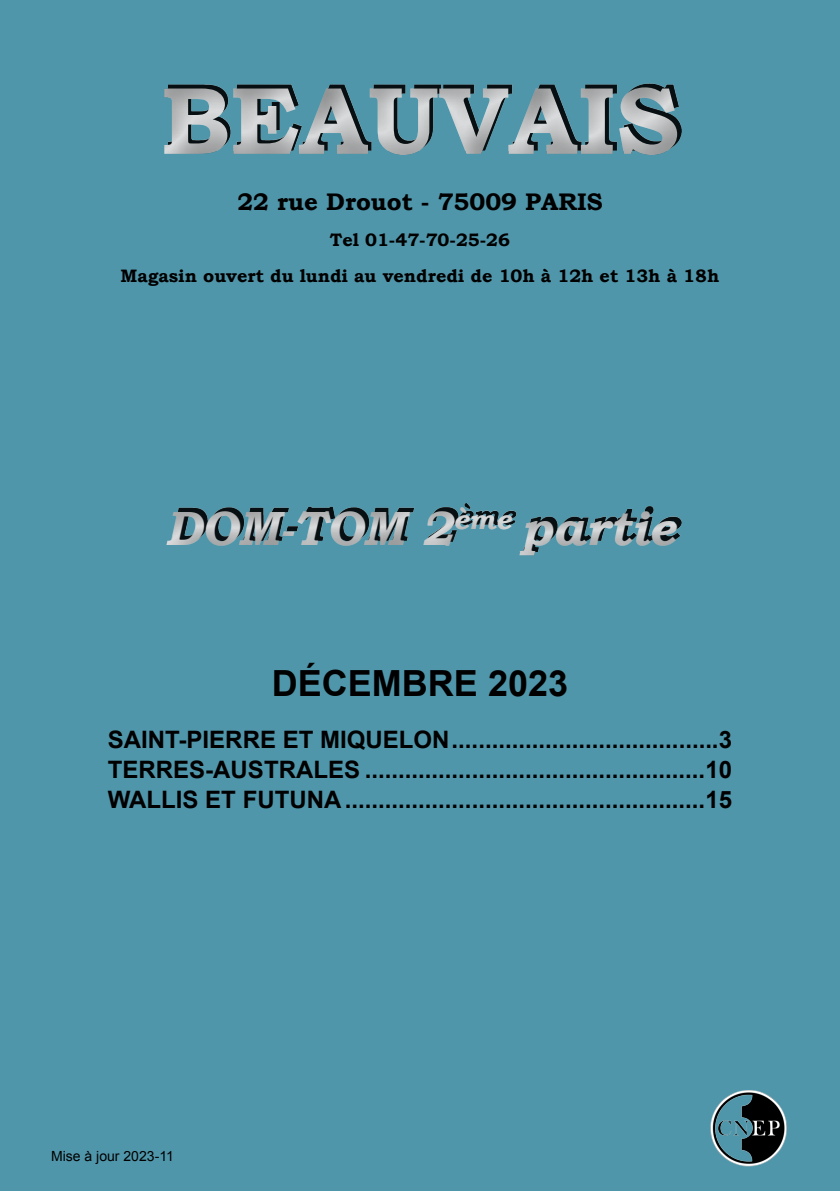
<style>
.page{position:relative;width:840px;height:1191px;background:#fff}
.page>*{position:absolute;margin:0;border:0;box-sizing:border-box;transform-origin:0 0}
.t1{font:700 96px "Bookman Old Style";color:#d9dadb}
.t2{font:italic 700 48px "Bookman Old Style";color:#d9dadb}
.t3{font:700 36px "Arial";color:#000}
.t4{font:700 24px/30px "Arial";color:#000;text-align:justify}
.t5{font:700 24px "Bookman Old Style";color:#000}
.t6{font:700 18px/36px "Bookman Old Style";color:#000;text-align:center}
.t7{font:14px "Arial";color:#000}
</style>
<div class="page">
<div style="left:0;top:0;width:839px;height:1191px;background:#5096aa"></div>
<img style="left:710px;top:1090px;width:77px;height:77px">
<div style="left:131px;top:47px;width:583px;height:144px;background:#000;opacity:.5"></div>
<div style="left:136px;top:489px;width:577px;height:73px;background:#000;opacity:.5"></div>
<h1 class="t1" style="left:160px;top:52px;width:520px">BEAUVAIS</h1>
<p class="t5" style="left:237px;top:184px;width:366px">22 rue Drouot - 75009 PARIS</p>
<p class="t6" style="left:121px;top:222px;width:599px">Tel 01-47-70-25-26<br>Magasin ouvert du lundi au vendredi de 10h à 12h et 13h à 18h</p>
<h2 class="t2" style="left:165px;top:493px;width:511px">DOM-TOM 2<sup>ème</sup> partie</h2>
<h3 class="t3" style="left:271px;top:659px;width:298px">DÉCEMBRE 2023</h3>
<p class="t4" style="left:108px;top:725px;width:625px">SAINT-PIERRE ET MIQUELON........................................3<br>TERRES-AUSTRALES ...................................................10<br>WALLIS ET FUTUNA......................................................15</p>
<p class="t7" style="left:51px;top:1147px;width:124px">Mise à jour 2023-11</p>
</div>
